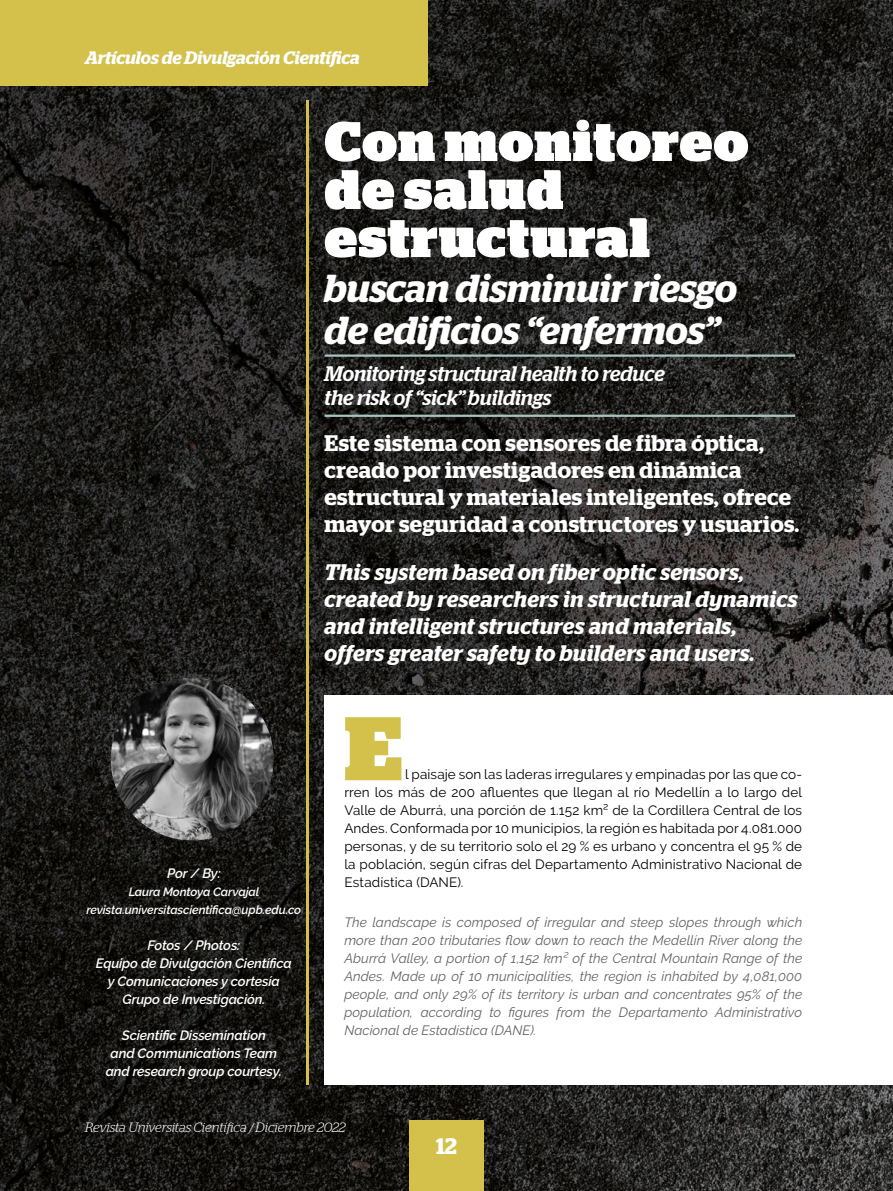
<style>
.page{position:relative;width:893px;height:1191px;background:#fff}
.page>*{position:absolute;margin:0;border:0;box-sizing:border-box;transform-origin:0 0}
.t1{font:900 90px "Stag";color:#d3c14b}
.t2{font:900 55.5px/48px "Stag";letter-spacing:.02em;color:#fff}
.t3{font:italic 600 39px/42px "Stag";letter-spacing:-.005em;color:#fff}
.t4{font:600 22.5px/27px "Stag";letter-spacing:.015em;color:#fff}
.t5{font:italic 600 22.5px/27px "Stag";letter-spacing:.02em;color:#fff}
.t6{font:italic 500 21px/24px "Stag";color:#fff}
.t7{font:italic 600 18px "Stag";letter-spacing:-.005em;color:#fff}
.t8{font:italic 13.5px/18px "Raleway";letter-spacing:.005em;color:#646363;text-align:justify}
.t9{font:13.5px/18px "Raleway";letter-spacing:.01em;color:#000;text-align:right}
.t10{font:italic 600 13.5px/18px "Raleway";letter-spacing:-.01em;color:#fff;text-align:center}
.t11{font:italic 300 13.5px "Stag";letter-spacing:-.005em;color:#fff}
.t12{font:italic 600 12px/18px "Raleway";letter-spacing:-.01em;color:#fff;text-align:center}
</style>
<div class="page">
<img style="left:0;top:0;width:893px;height:1191px">
<div style="left:325px;top:695px;width:568px;height:389px;background:#fff"></div>
<div style="left:0;top:0;width:427px;height:85px;background:#d3c14b"></div>
<hr style="left:306px;top:100px;width:3px;height:984px;background:#d3c14b">
<img style="left:111px;top:677px;width:163px;height:163px;border-radius:81px">
<hr style="left:325px;top:354px;width:470px;height:3px;background:#a7c5bf">
<hr style="left:325px;top:414px;width:470px;height:3px;background:#a7c5bf">
<div style="left:409px;top:1120px;width:75px;height:71px;background:#d3c14b"></div>
<h3 class="t7" style="left:85px;top:47px;width:276px">Artículos de Divulgación Científica</h3>
<p class="t10" style="left:167px;top:864px;width:55px">Por / By:</p>
<p class="t12" style="left:87px;top:883px;width:216px">Laura Montoya Carvajal revista.universitascientifica@upb.edu.co</p>
<p class="t10" style="left:96px;top:936px;width:197px">Fotos / Photos:<br>Equipo de Divulgación Científica y Comunicaciones y cortesía<br>Grupo de Investigación.</p>
<p class="t10" style="left:106px;top:1026px;width:178px">Scientific Dissemination<br>and Communications Team and research group courtesy.</p>
<h2 class="t2" style="left:325px;top:118px;width:425px">Con monitoreo de salud estructural</h2>
<h3 class="t3" style="left:325px;top:267px;width:414px">buscan disminuir riesgo de edificios “enfermos”</h3>
<h3 class="t6" style="left:325px;top:361px;width:342px">Monitoring structural health to reduce the risk of “sick” buildings</h3>
<h3 class="t4" style="left:325px;top:430px;width:476px">Este sistema con sensores de fibra óptica, creado por investigadores en dinámica estructural y materiales inteligentes, ofrece mayor seguridad a constructores y usuarios.</h3>
<h3 class="t5" style="left:325px;top:558px;width:474px">This system based on fiber optic sensors, created by researchers in structural dynamics and intelligent structures and materials, offers greater safety to builders and users.</h3>
<h1 class="t1" style="left:344px;top:696px;width:60px">E</h1>
<p class="t9" style="left:344px;top:801px;width:459px;text-align:justify">Valle de Aburrá, una porción de 1.152 km² de la Cordillera Central de los Andes. Conformada por 10 municipios, la región es habitada por 4.081.000 personas, y de su territorio solo el 29 % es urbano y concentra el 95 % de la población, según cifras del Departamento Administrativo Nacional de Estadística (DANE).</p>
<p class="t8" style="left:344px;top:913px;width:459px">The landscape is composed of irregular and steep slopes through which more than 200 tributaries flow down to reach the Medellín River along the Aburrá Valley, a portion of 1,152 km² of the Central Mountain Range of the Andes. Made up of 10 municipalities, the region is inhabited by 4,081,000 people, and only 29% of its territory is urban and concentrates 95% of the population, according to figures from the Departamento Administrativo Nacional de Estadística (DANE).</p>
<p class="t9" style="left:344px;top:765px;width:459px">l paisaje son las laderas irregulares y empinadas por las que co-<br>rren los más de 200 afluentes que llegan al río Medellín a lo largo del</p>
<p class="t11" style="left:85px;top:1119px;width:262px">Revista Universitas Científica / Diciembre 2022</p>
<h3 class="t4" style="left:436px;top:1132px;width:22px">12</h3>
</div>
